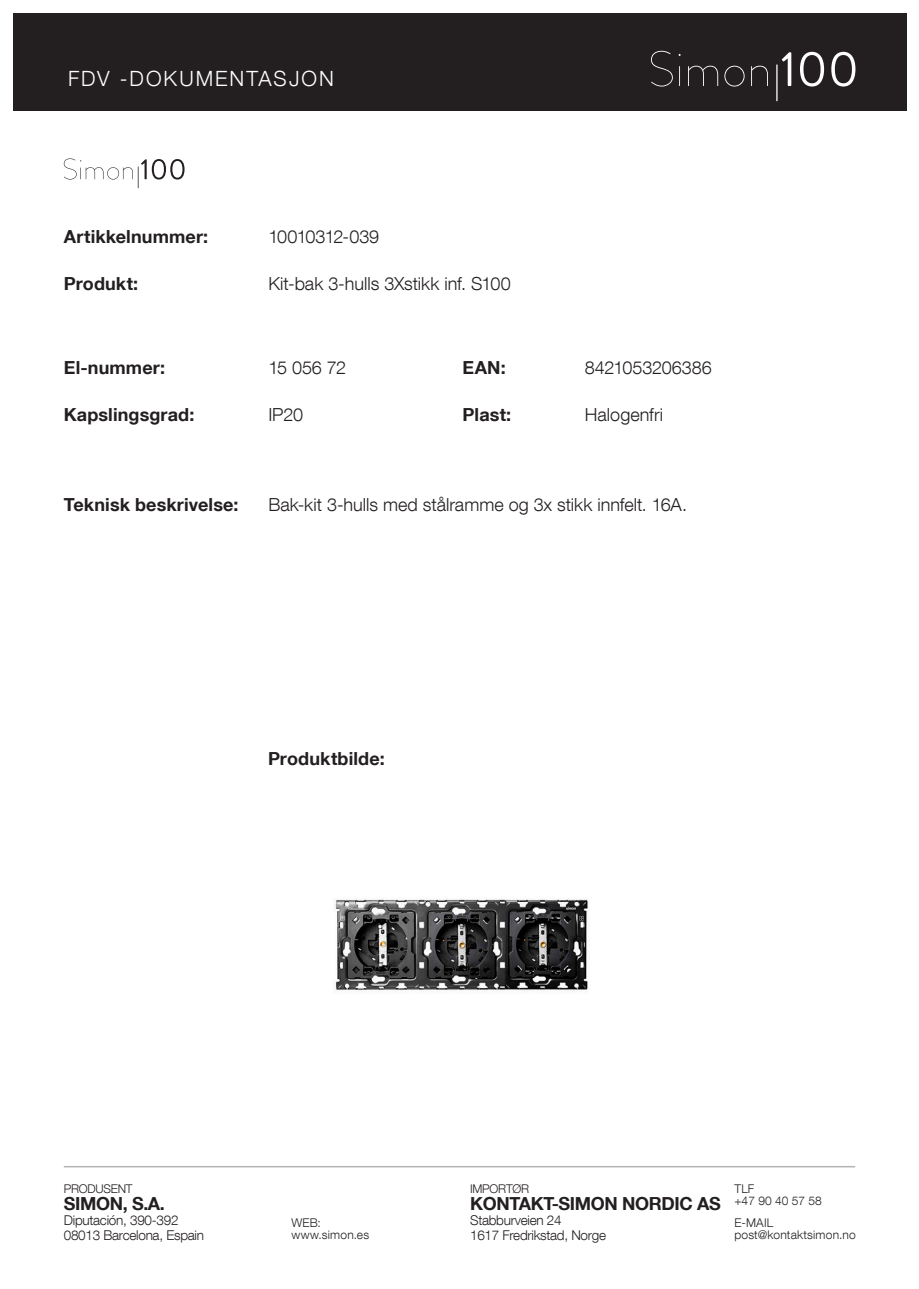
<style>
.page{position:relative;width:919px;height:1289px;background:#fff}
.page>*{position:absolute;margin:0;border:0;box-sizing:border-box;transform-origin:0 0}
.t1{font:300 21px "Helvetica Neue LT Com";letter-spacing:.095em;color:#fff}
.t2{font:300 18px "Helvetica Neue LT Com";color:#231f20}
.t3{font:700 18px "Helvetica Neue LT Com";letter-spacing:.005em;color:#231f20}
.t4{font:700 18px "Helvetica Neue LT Com";letter-spacing:-.02em;color:#231f20}
.t5{font:300 18px "Helvetica Neue LT Com";letter-spacing:-.04em;color:#231f20}
.t6{font:300 13.5px/15px "Helvetica Neue LT Com";letter-spacing:-.02em;color:#231f20}
.t7{font:300 12px/12px "Helvetica Neue LT Com";letter-spacing:.01em;color:#231f20}
.t8{font:300 12px "Helvetica Neue LT Com";letter-spacing:-.02em;color:#231f20}
</style>
<div class="page">
<div style="left:13px;top:13px;width:893px;height:98px;background:#231f20"></div>
<svg style="left:651px;top:51px;width:21px;height:35px"></svg>
<svg style="left:679px;top:66px;width:1px;height:20px"></svg>
<svg style="left:688px;top:66px;width:30px;height:20px"></svg>
<svg style="left:724px;top:66px;width:20px;height:20px"></svg>
<svg style="left:751px;top:66px;width:17px;height:20px"></svg>
<svg style="left:781px;top:52px;width:10px;height:34px"></svg>
<svg style="left:800px;top:52px;width:24px;height:34px"></svg>
<svg style="left:831px;top:52px;width:24px;height:34px"></svg>
<hr style="left:776px;top:64px;width:1px;height:37px;background:#fff">
<hr style="left:64px;top:1165px;width:791px;height:2px;background:#b3b3b3">
<svg style="left:64px;top:158px;width:120px;height:30px"></svg>
<img style="left:335px;top:899px;width:253px;height:92px">
<p class="t1" style="left:68px;top:66px;width:267px">FDV -DOKUMENTASJON</p>
<p class="t3" style="left:64px;top:225px;width:146px">Artikkelnummer:</p>
<p class="t3" style="left:64px;top:272px;width:76px">Produkt:</p>
<p class="t5" style="left:268px;top:226px;width:112px">10010312-039</p>
<p class="t2" style="left:268px;top:272px;width:244px">Kit-bak 3-hulls 3Xstikk inf. S100</p>
<p class="t3" style="left:64px;top:356px;width:103px">El-nummer:</p>
<p class="t3" style="left:64px;top:403px;width:132px">Kapslingsgrad:</p>
<p class="t3" style="left:462px;top:403px;width:50px">Plast:</p>
<p class="t3" style="left:462px;top:356px;width:45px">EAN:</p>
<p class="t2" style="left:268px;top:357px;width:79px">15 056 72</p>
<p class="t2" style="left:268px;top:403px;width:36px">IP20</p>
<p class="t2" style="left:585px;top:403px;width:80px">Halogenfri</p>
<p class="t2" style="left:585px;top:357px;width:128px">8421053206386</p>
<p class="t3" style="left:64px;top:493px;width:176px">Teknisk beskrivelse:</p>
<p class="t2" style="left:268px;top:493px;width:420px">Bak-kit 3-hulls med stålramme og 3x stikk innfelt. 16A.</p>
<p class="t3" style="left:268px;top:747px;width:118px">Produktbilde:</p>
<p class="t8" style="left:64px;top:1181px;width:70px">PRODUSENT</p>
<p class="t3" style="left:64px;top:1191px;width:103px">SIMON, S.A.</p>
<p class="t6" style="left:64px;top:1212px;width:142px">Diputación, 390-392<br>08013 Barcelona, Espain</p>
<p class="t8" style="left:470px;top:1181px;width:61px">IMPORTØR</p>
<p class="t4" style="left:470px;top:1191px;width:252px">KONTAKT-SIMON NORDIC AS</p>
<p class="t6" style="left:470px;top:1212px;width:137px">Stabburveien 24<br>1617 Fredrikstad, Norge</p>
<p class="t7" style="left:734px;top:1182px;width:89px">TLF<br>+47 90 40 57 58</p>
<p class="t7" style="left:291px;top:1216px;width:79px">WEB: www.simon.es</p>
<p class="t7" style="left:734px;top:1216px;width:123px">E-MAIL post@kontaktsimon.no</p>
</div>
